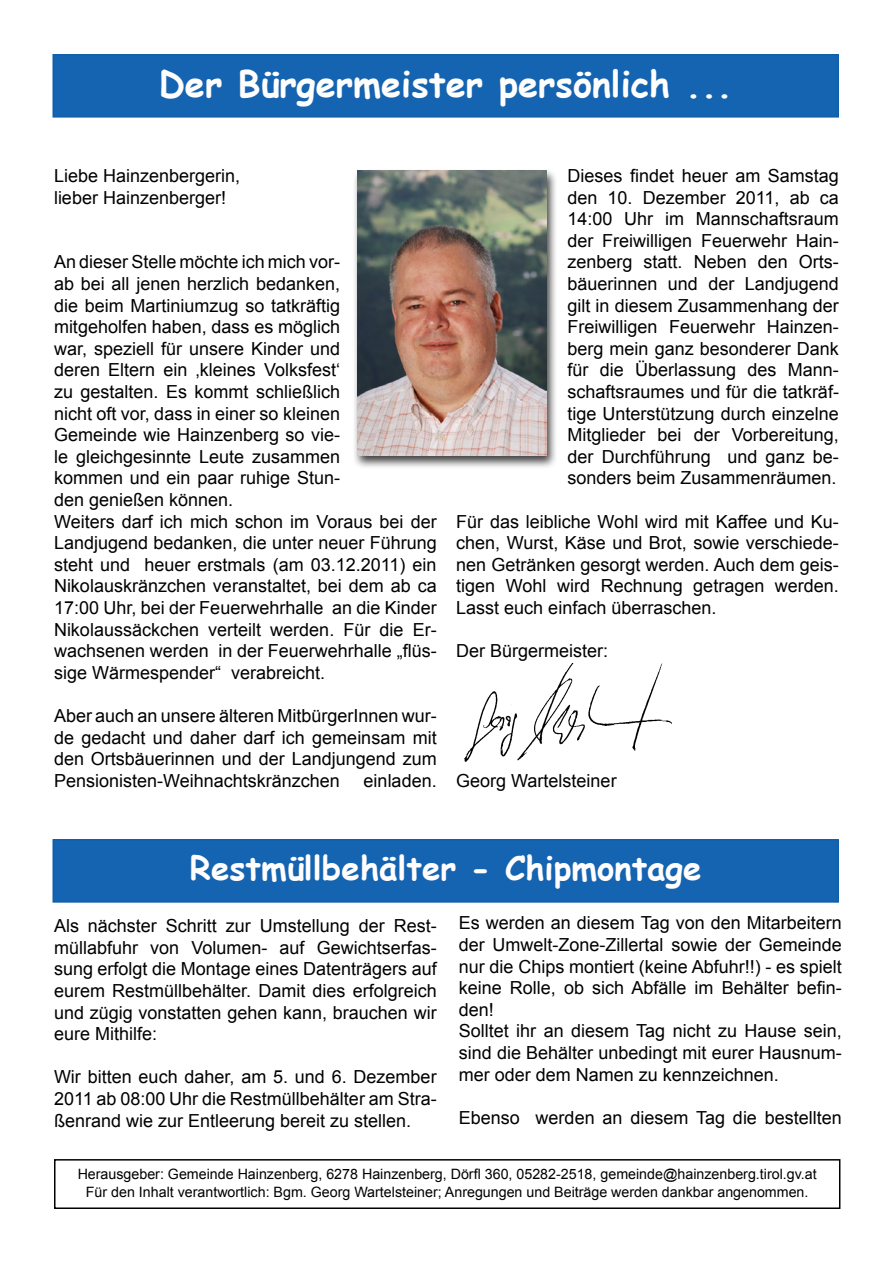
<style>
.page{position:relative;width:893px;height:1263px;background:#fff}
.page>*{position:absolute;margin:0;border:0;box-sizing:border-box;transform-origin:0 0}
.t1{font:700 36px "Comic Sans MS";color:#fffefd}
.t2{font:700 33px "Comic Sans MS";color:#fffdfd}
.t3{font:18px/21.6px "Arial";color:#000;text-align:justify}
.t4{font:14.25px/17.1px "Arial";color:#000;text-align:center}
</style>
<div class="page">
<div style="left:53px;top:55px;width:785px;height:62px;background:#1564b1"></div>
<div style="left:52px;top:54px;width:787px;height:64px;border:2px solid #105faa"></div>
<div style="left:352px;top:168px;width:206px;height:301px;background:#000;opacity:.75"></div>
<img style="left:357px;top:171px;width:189px;height:284px">
<img style="left:464px;top:664px;width:208px;height:98px">
<div style="left:53px;top:840px;width:785px;height:62px;background:#1564b1"></div>
<div style="left:52px;top:839px;width:787px;height:64px;border:2px solid #105faa"></div>
<div style="left:54px;top:1159px;width:786px;height:50px;border:2px solid #000"></div>
<h1 class="t1" style="left:159px;top:57px;width:575px">Der Bürgermeister persönlich ...</h1>
<p class="t3" style="left:54px;top:165px;width:188px">Liebe Hainzenbergerin, lieber Hainzenberger!</p>
<p class="t3" style="left:54px;top:251px;width:384px;text-align:left">An dieser Stelle möchte ich mich vor-<br>ab bei all jenen herzlich bedanken,<br>die beim Martiniumzug so tatkräftig mitgeholfen haben, dass es möglich<br>war, speziell für unsere Kinder und<br>deren Eltern ein ‚kleines Volksfest‘<br>zu gestalten. Es kommt schließlich<br>nicht oft vor, dass in einer so kleinen<br>Gemeinde wie Hainzenberg so vie-<br>le gleichgesinnte Leute zusammen<br>kommen und ein paar ruhige Stun-<br>den genießen können.<br>Weiters darf ich mich schon im Voraus bei der Landjugend bedanken, die unter neuer Führung steht und heuer erstmals (am 03.12.2011) ein Nikolauskränzchen veranstaltet, bei dem ab ca 17:00 Uhr, bei der Feuerwehrhalle an die Kinder Nikolaussäckchen verteilt werden. Für die Er&shy;wachsenen werden in der Feuerwehrhalle „flüs&shy;sige Wärmespender“ verabreicht.</p>
<p class="t3" style="left:54px;top:705px;width:384px">Aber auch an unsere älteren MitbürgerInnen wur&shy;de gedacht und daher darf ich gemeinsam mit den Ortsbäuerinnen und der Landjungend zum Pensionisten-Weihnachtskränzchen</p>
<p class="t3" style="left:364px;top:770px;width:75px">einladen.</p>
<p class="t3" style="left:567px;top:165px;width:273px">Dieses findet heuer am Samstag den 10. Dezember 2011, ab ca 14:00 Uhr im Mannschaftsraum der Freiwilligen Feuerwehr Hain&shy;zenberg statt. Neben den Orts&shy;bäuerinnen und der Landjugend gilt in diesem Zusammenhang der Freiwilligen Feuerwehr Hainzen&shy;berg mein ganz besonderer Dank für die Überlassung des Mann&shy;schaftsraumes und für die tatkräf&shy;tige Unterstützung durch einzelne Mitglieder bei der Vorbereitung, der Durchführung und ganz be&shy;sonders beim Zusammenräumen.</p>
<p class="t3" style="left:456px;top:511px;width:384px">Für das leibliche Wohl wird mit Kaffee und Ku&shy;chen, Wurst, Käse und Brot, sowie verschiede&shy;nen Getränken gesorgt werden. Auch dem geis&shy;tigen Wohl wird Rechnung getragen werden.<br>Lasst euch einfach überraschen.</p>
<p class="t3" style="left:456px;top:640px;width:154px">Der Bürgermeister:</p>
<p class="t3" style="left:456px;top:770px;width:162px">Georg Wartelsteiner</p>
<h2 class="t2" style="left:190px;top:843px;width:513px">Restmüllbehälter - Chipmontage</h2>
<p class="t3" style="left:54px;top:915px;width:384px">Als nächster Schritt zur Umstellung der Rest&shy;müllabfuhr von Volumen- auf Gewichtserfas&shy;sung erfolgt die Montage eines Datenträgers auf eurem Restmüllbehälter. Damit dies erfolgreich und zügig vonstatten gehen kann, brauchen wir eure Mithilfe:</p>
<p class="t3" style="left:54px;top:1066px;width:384px">Wir bitten euch daher, am 5. und 6. Dezember 2011 ab 08:00 Uhr die Restmüllbehälter am Stra&shy;ßenrand wie zur Entleerung bereit zu stellen.</p>
<p class="t3" style="left:459px;top:912px;width:385px;text-align:left">Es werden an diesem Tag von den Mitarbeitern der Umwelt-Zone-Zillertal sowie der Gemeinde nur die Chips montiert (keine Abfuhr!!) - es spielt keine Rolle, ob sich Abfälle im Behälter befin&shy;den!<br>Solltet ihr an diesem Tag nicht zu Hause sein, sind die Behälter unbedingt mit eurer Hausnum&shy;mer oder dem Namen zu kennzeichnen.</p>
<p class="t3" style="left:459px;top:1107px;width:385px">Ebenso werden an diesem Tag die bestellten</p>
<p class="t4" style="left:78px;top:1166px;width:741px">Herausgeber: Gemeinde Hainzenberg, 6278 Hainzenberg, Dörfl 360, 05282-2518, gemeinde@hainzenberg.tirol.gv.at<br>Für den Inhalt verantwortlich: Bgm. Georg Wartelsteiner; Anregungen und Beiträge werden dankbar angenommen.</p>
</div>
